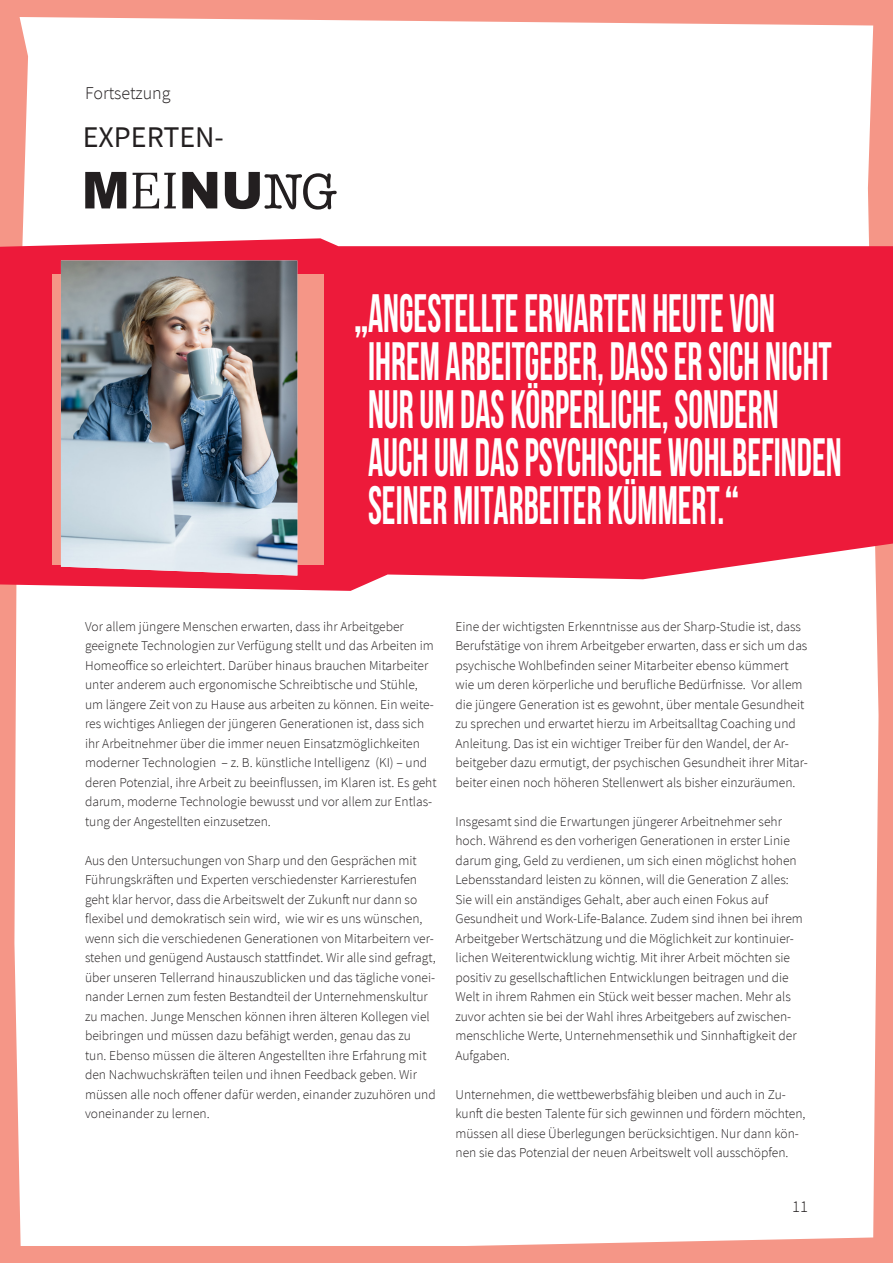
<style>
.page{position:relative;width:893px;height:1263px;background:#f59687}
.page>*{position:absolute;margin:0;border:0;box-sizing:border-box;transform-origin:0 0}
.Pull_quote_NEU{font:700 54px/48px "Bebas Neue";color:#fff;scale:.84 1}
.t1{font:900 51px "Arial";color:#231f20}
.t2{font:30px "Source Sans Pro";color:#231f20}
.t3{font:300 18px "Source Sans Pro";color:#231f20}
.t4{font:300 16.5px "Source Sans Pro";color:#231f20}
.Body_Copy_NEU{font:300 13.5px/19.5px "Source Sans Pro";color:#231f20}
.s1{font-family:"Lora";font-weight:400}
.s2{font-family:"American Typewriter";font-weight:400}
</style>
<div class="page">
<div style="left:14px;top:17px;width:864px;height:1229px;background:#fff"></div>
<svg style="left:0;top:238px;width:893px;height:353px;background:#ee2b49"></svg>
<div style="left:53px;top:274px;width:271px;height:290px;background:#f59687"></div>
<img style="left:61px;top:260px;width:236px;height:316px">
<p class="t3" style="left:85px;top:82px;width:87px">Fortsetzung</p>
<p class="t2" style="left:83px;top:118px;width:143px">EXPERTEN-</p>
<p class="t1" style="left:82px;top:153px;width:257px">M<span class="s1">EI</span>NU<span class="s2">NG</span></p>
<p class="Pull_quote_NEU" style="left:354px;top:289px;width:582px">„ANGESTELLTE ERWARTEN HEUTE VON IHREM ARBEITGEBER, DASS ER SICH NICHT NUR UM DAS KÖRPERLICHE, SONDERN<br>AUCH UM DAS PSYCHISCHE WOHLBEFINDEN SEINER MITARBEITER KÜMMERT.“</p>
<p class="Body_Copy_NEU" style="left:85px;top:617px;width:353px">Vor allem jüngere Menschen erwarten, dass ihr Arbeitgeber geeignete Technologien zur Verfügung stellt und das Arbeiten im Homeoffice so erleichtert. Darüber hinaus brauchen Mitarbeiter unter anderem auch ergonomische Schreibtische und Stühle, um längere Zeit von zu Hause aus arbeiten zu können. Ein weite&shy;res wichtiges Anliegen der jüngeren Generationen ist, dass sich ihr Arbeitnehmer über die immer neuen Einsatzmöglichkeiten moderner Technologien – z. B. künstliche Intelligenz (KI) – und deren Potenzial, ihre Arbeit zu beeinflussen, im Klaren ist. Es geht darum, moderne Technologie bewusst und vor allem zur Entlas&shy;tung der Angestellten einzusetzen.</p>
<p class="Body_Copy_NEU" style="left:85px;top:851px;width:352px">Aus den Untersuchungen von Sharp und den Gesprächen mit Führungskräften und Experten verschiedenster Karrierestufen geht klar hervor, dass die Arbeitswelt der Zukunft nur dann so flexibel und demokratisch sein wird, wie wir es uns wünschen, wenn sich die verschiedenen Generationen von Mitarbeitern ver&shy;stehen und genügend Austausch stattfindet. Wir alle sind gefragt, über unseren Tellerrand hinauszublicken und das tägliche vonei&shy;nander Lernen zum festen Bestandteil der Unternehmenskultur zu machen. Junge Menschen können ihren älteren Kollegen viel beibringen und müssen dazu befähigt werden, genau das zu<br>tun. Ebenso müssen die älteren Angestellten ihre Erfahrung mit den Nachwuchskräften teilen und ihnen Feedback geben. Wir müssen alle noch offener dafür werden, einander zuzuhören und voneinander zu lernen.</p>
<p class="Body_Copy_NEU" style="left:455px;top:617px;width:354px">Eine der wichtigsten Erkenntnisse aus der Sharp-Studie ist, dass Berufstätige von ihrem Arbeitgeber erwarten, dass er sich um das psychische Wohlbefinden seiner Mitarbeiter ebenso kümmert wie um deren körperliche und berufliche Bedürfnisse. Vor allem die jüngere Generation ist es gewohnt, über mentale Gesundheit zu sprechen und erwartet hierzu im Arbeitsalltag Coaching und Anleitung. Das ist ein wichtiger Treiber für den Wandel, der Ar&shy;beitgeber dazu ermutigt, der psychischen Gesundheit ihrer Mitar&shy;beiter einen noch höheren Stellenwert als bisher einzuräumen.</p>
<p class="Body_Copy_NEU" style="left:455px;top:812px;width:349px">Insgesamt sind die Erwartungen jüngerer Arbeitnehmer sehr hoch. Während es den vorherigen Generationen in erster Linie darum ging, Geld zu verdienen, um sich einen möglichst hohen Lebensstandard leisten zu können, will die Generation Z alles:<br>Sie will ein anständiges Gehalt, aber auch einen Fokus auf Gesundheit und Work-Life-Balance. Zudem sind ihnen bei ihrem Arbeitgeber Wertschätzung und die Möglichkeit zur kontinuier&shy;lichen Weiterentwicklung wichtig. Mit ihrer Arbeit möchten sie positiv zu gesellschaftlichen Entwicklungen beitragen und die Welt in ihrem Rahmen ein Stück weit besser machen. Mehr als zuvor achten sie bei der Wahl ihres Arbeitgebers auf zwischen&shy;menschliche Werte, Unternehmensethik und Sinnhaftigkeit der Aufgaben.</p>
<p class="Body_Copy_NEU" style="left:455px;top:1085px;width:352px">Unternehmen, die wettbewerbsfähig bleiben und auch in Zu&shy;kunft die besten Talente für sich gewinnen und fördern möchten, müssen all diese Überlegungen berücksichtigen. Nur dann kön&shy;nen sie das Potenzial der neuen Arbeitswelt voll ausschöpfen.</p>
<p class="t4" style="left:792px;top:1196px;width:17px">11</p>
</div>
